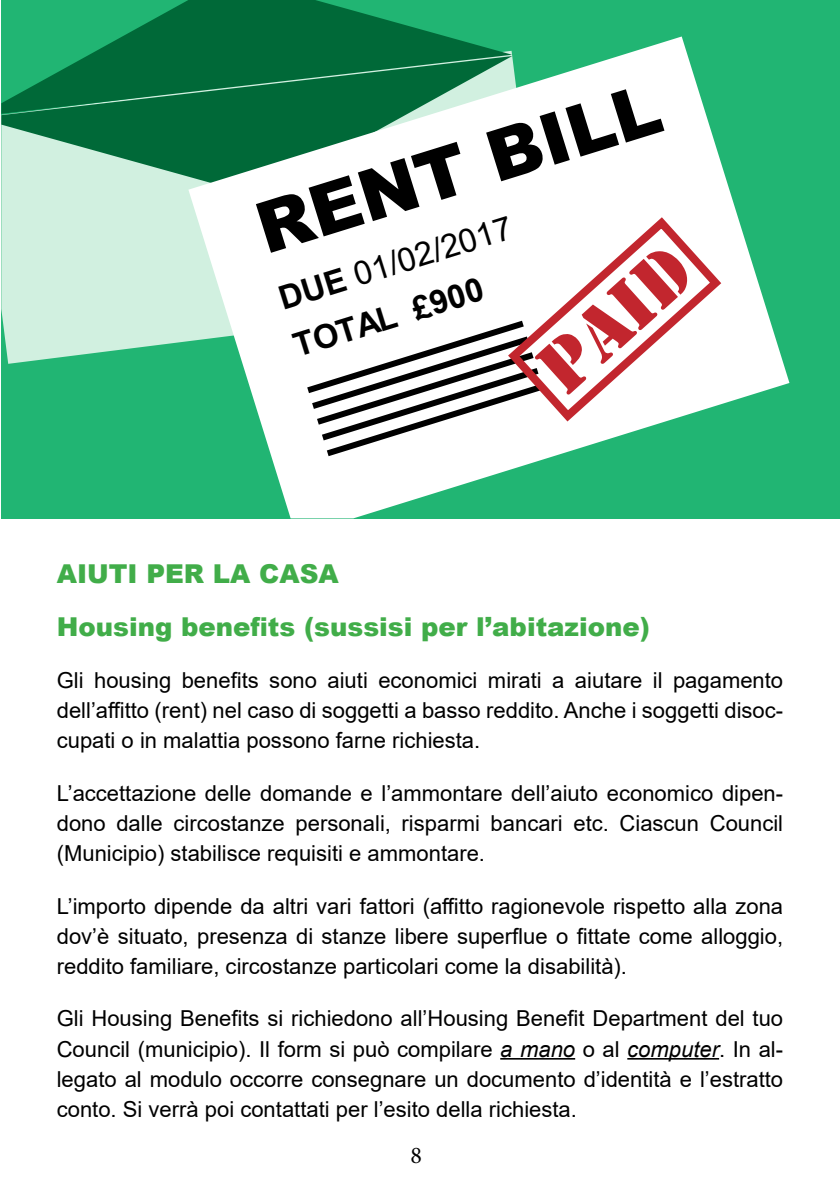
<style>
.page{position:relative;width:840px;height:1191px;background:#fff}
.page>*{position:absolute;margin:0;border:0;box-sizing:border-box;transform-origin:0 0}
.t1{font:900 71.2px "Arial";color:#000}
.t2{font:700 32.8px/50.4px "Arial";color:#000}
.t3{font:900 26px/52.6px "Arial";color:#41ad49}
.t4{font:24px "Minion Pro";color:#000}
.t5{font:22px/30px "Arial";color:#000;text-align:justify}
.s1{font-weight:400}
.s2{font-style:italic}
</style>
<div class="page">
<hr style="left:500px;top:1058px;width:75px;height:1px;background:#000">
<hr style="left:627px;top:1058px;width:91px;height:1px;background:#000">
<div style="left:1px;top:0;width:838px;height:518px;background:#21b573"></div>
<svg style="left:1px;top:196px;width:187px;height:168px;background:#c4ebd8"></svg>
<svg style="left:1px;top:114px;width:187px;height:82px;background:#73b395"></svg>
<svg style="left:1px;top:0;width:443px;height:114px;fill:#006938"></svg>
<svg style="left:188px;top:36px;width:601px;height:482px"></svg>
<svg style="left:300px;top:251px;width:387px;height:210px;background:#d2dbd7"></svg>
<svg style="left:502px;top:212px;width:224px;height:215px;background:#eacece"></svg>
<h1 class="t1" style="left:243px;top:180px;width:420px;rotate:-17deg">RENT BILL</h1>
<h2 class="t2" style="left:272px;top:274px;width:244px;rotate:-17deg">DUE <span class="s1">01/02/2017<br></span>TOTAL £900</h2>
<p class="t3" style="left:57px;top:546px;width:594px">AIUTI PER LA CASA<br>Housing benefits (sussisi per l’abitazione)</p>
<p class="t5" style="left:57px;top:665px;width:727px">Gli housing benefits sono aiuti economici mirati a aiutare il pagamento dell’affitto (rent) nel caso di soggetti a basso reddito. Anche i soggetti disoc&shy;cupati o in malattia possono farne richiesta.</p>
<p class="t5" style="left:57px;top:778px;width:727px">L’accettazione delle domande e l’ammontare dell’aiuto economico dipen&shy;dono dalle circostanze personali, risparmi bancari etc. Ciascun Council (Municipio) stabilisce requisiti e ammontare.</p>
<p class="t5" style="left:57px;top:891px;width:727px">L’importo dipende da altri vari fattori (affitto ragionevole rispetto alla zona dov’è situato, presenza di stanze libere superflue o fittate come alloggio, reddito familiare, circostanze particolari come la disabilità).</p>
<p class="t5" style="left:57px;top:1003px;width:727px">Gli Housing Benefits si richiedono all’Housing Benefit Department del tuo Council (municipio). Il form si può compilare <span class="s2">a mano</span> o al <span class="s2">computer</span>. In al&shy;legato al modulo occorre consegnare un documento d’identità e l’estratto conto. Si verrà poi contattati per l’esito della richiesta.</p>
<p class="t4" style="left:410px;top:1139px;width:13px">8</p>
</div>
